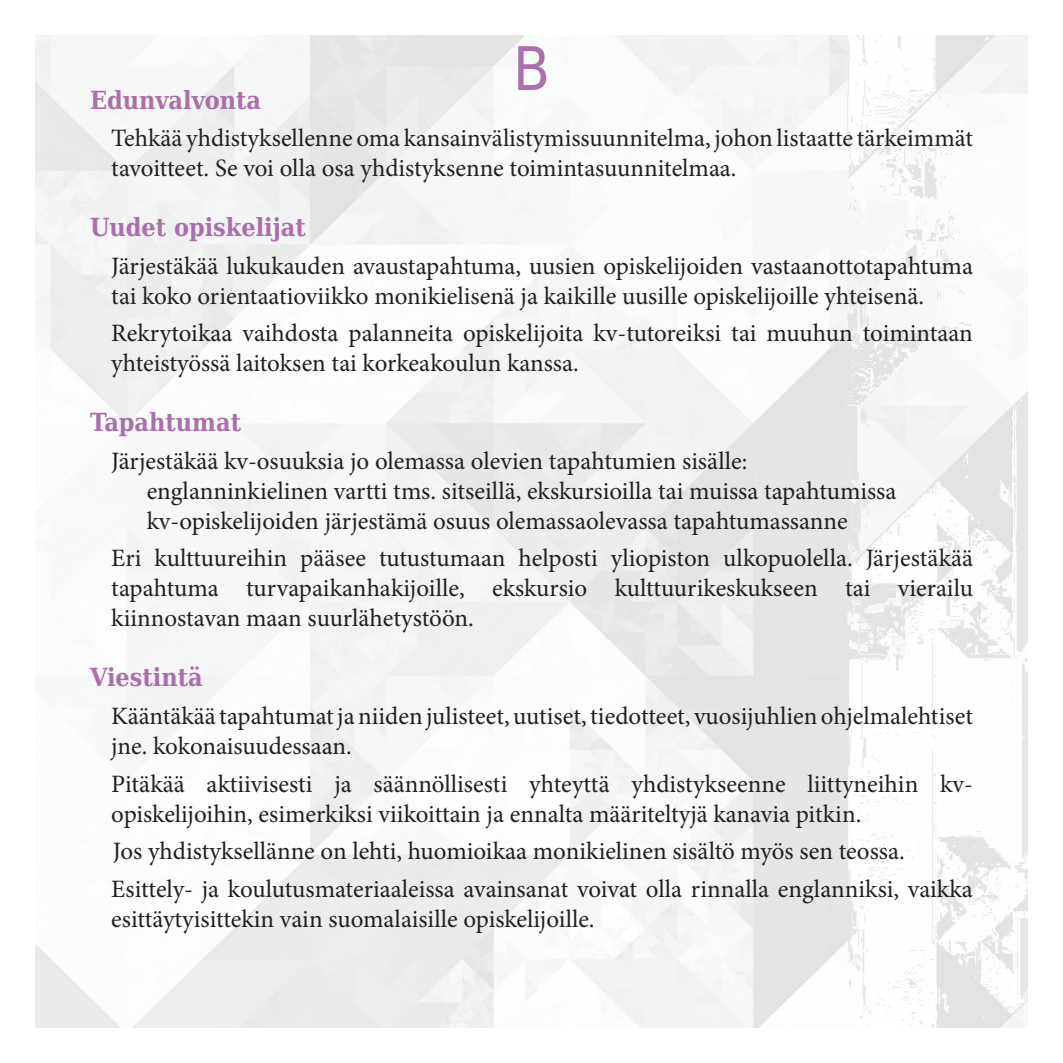
<style>
.page{position:relative;width:1063px;height:1063px;background:#fff}
.page>*{position:absolute;margin:0;border:0;box-sizing:border-box;transform-origin:0 0}
.t1{font:60px "DejaVu Sans Condensed";color:#ab70ac}
.t2{font:25px/30px "Minion Pro";color:#231f20}
.t3{font:700 25px "DejaVu Serif Condensed";color:#ab70ac}
</style>
<div class="page">
<img style="left:35px;top:35px;width:993px;height:993px">
<h1 class="t1" style="left:513px;top:20px;width:39px">B</h1>
<p class="t3" style="left:90px;top:80px;width:173px">Edunvalvonta</p>
<p class="t2" style="left:111px;top:124px;width:863px">Tehkää yhdistyksellenne oma kansainvälistymissuunnitelma, johon listaatte tärkeimmät tavoitteet. Se voi olla osa yhdistyksenne toimintasuunnitelmaa.</p>
<p class="t3" style="left:90px;top:208px;width:217px">Uudet opiskelijat</p>
<p class="t2" style="left:111px;top:251px;width:863px">Järjestäkää lukukauden avaustapahtuma, uusien opiskelijoiden vastaanottotapahtuma tai koko orientaatioviikko monikielisenä ja kaikille uusille opiskelijoille yhteisenä.</p>
<p class="t2" style="left:111px;top:319px;width:863px">Rekrytoikaa vaihdosta palanneita opiskelijoita kv-tutoreiksi tai muuhun toimintaan yhteistyössä laitoksen tai korkeakoulun kanssa.</p>
<p class="t3" style="left:90px;top:403px;width:153px">Tapahtumat</p>
<p class="t2" style="left:147px;top:446px;width:751px;text-indent:-35px">Järjestäkää kv-osuuksia jo olemassa olevien tapahtumien sisälle: englanninkielinen vartti tms. sitseillä, ekskursioilla tai muissa tapahtumissa kv-opiskelijoiden järjestämä osuus olemassaolevassa tapahtumassanne</p>
<p class="t2" style="left:111px;top:544px;width:863px;text-align:justify">Eri kulttuureihin pääsee tutustumaan helposti yliopiston ulkopuolella. Järjestäkää tapahtuma turvapaikanhakijoille, ekskursio kulttuurikeskukseen tai vierailu kiinnostavan maan suurlähetystöön.</p>
<p class="t3" style="left:90px;top:658px;width:114px">Viestintä</p>
<p class="t2" style="left:111px;top:701px;width:863px">Kääntäkää tapahtumat ja niiden julisteet, uutiset, tiedotteet, vuosijuhlien ohjelmalehtiset jne. kokonaisuudessaan.</p>
<p class="t2" style="left:111px;top:769px;width:863px">Pitäkää aktiivisesti ja säännöllisesti yhteyttä yhdistykseenne liittyneihin kv&shy;opiskelijoihin, esimerkiksi viikoittain ja ennalta määriteltyjä kanavia pitkin.</p>
<p class="t2" style="left:111px;top:832px;width:863px;line-height:37.5px">Jos yhdistyksellänne on lehti, huomioikaa monikielinen sisältö myös sen teossa.<br>Esittely- ja koulutusmateriaaleissa avainsanat voivat olla rinnalla englanniksi, vaikka</p>
<p class="t2" style="left:111px;top:904px;width:485px">esittäytyisittekin vain suomalaisille opiskelijoille.</p>
</div>
